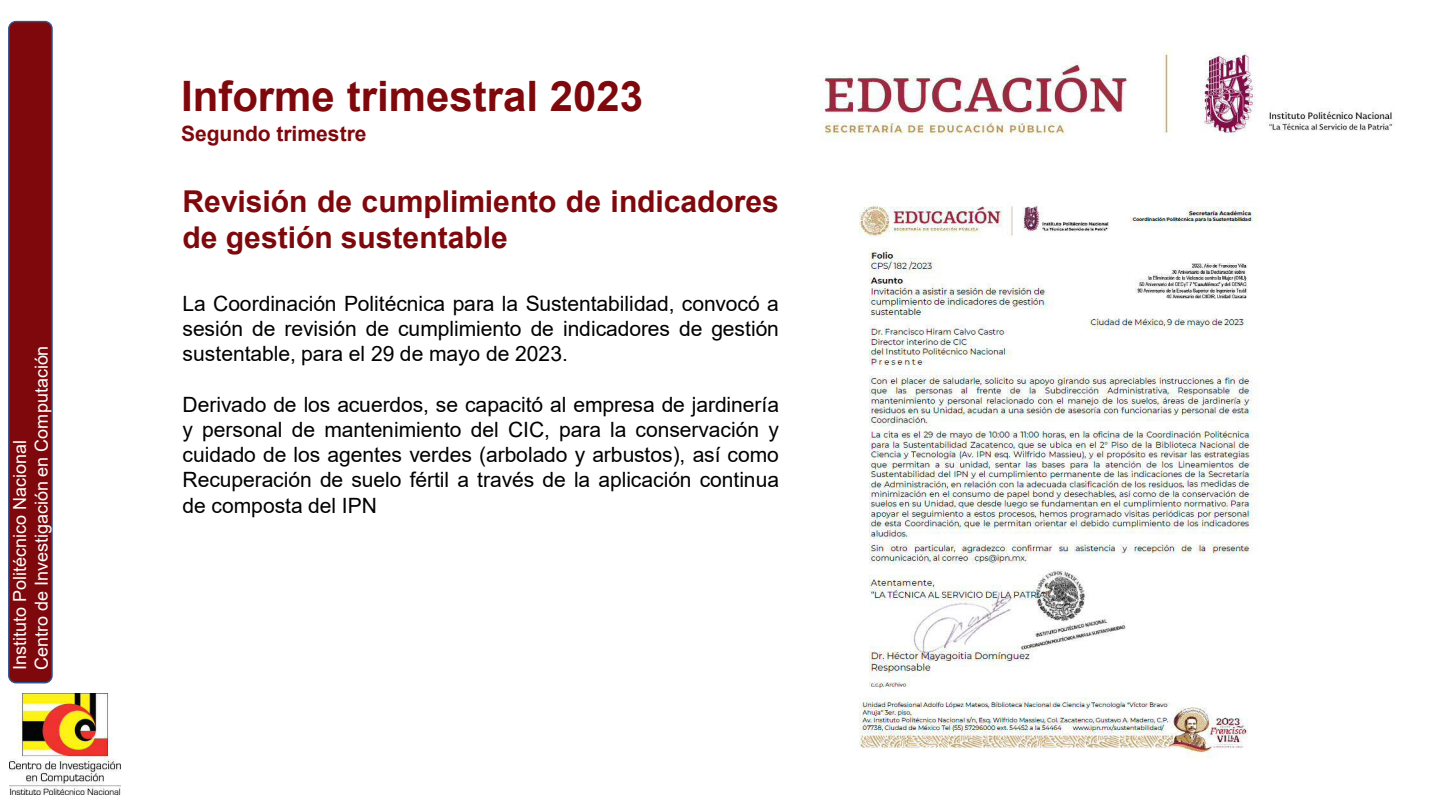
<style>
.page{position:relative;width:1440px;height:810px;background:#fff}
.page>*{position:absolute;margin:0;border:0;box-sizing:border-box;transform-origin:0 0}
.t1{font:700 42px "Arial";color:#7e080b}
.t2{font:700 30.15px "Arial";color:#7e080b}
.t3{font:700 30px "Arial";color:#7e080b}
.t4{font:21px/25.2px "Arial";color:#000;text-align:justify}
.t5{font:700 21px "Arial";color:#7e080b}
.t6{font:18px/21.6px "Arial";color:#fff}
</style>
<div class="page">
<div style="left:9px;top:22px;width:43px;height:661px;background:#7e080b;border-radius:7px"></div>
<div style="left:8px;top:21px;width:45px;height:662px;border:1px solid #31538f;border-radius:7px"></div>
<img style="left:9px;top:694px;width:112px;height:101px">
<img style="left:820px;top:48px;width:573px;height:92px">
<img style="left:859px;top:206px;width:399px;height:552px">
<p class="t6" style="left:9px;top:670px;width:326px;rotate:-90deg">Instituto Politécnico Nacional<br>Centro de Investigación en Computación</p>
<h1 class="t1" style="left:181px;top:73px;width:464px">Informe trimestral 2023</h1>
<p class="t5" style="left:181px;top:122px;width:187px">Segundo trimestre</p>
<h2 class="t2" style="left:183px;top:184px;width:598px">Revisión de cumplimiento de indicadores</h2>
<h3 class="t3" style="left:183px;top:221px;width:327px">de gestión sustentable</h3>
<p class="t4" style="left:183px;top:291px;width:598px">La Coordinación Politécnica para la Sustentabilidad, convocó a sesión de revisión de cumplimiento de indicadores de gestión sustentable, para el 29 de mayo de 2023.</p>
<p class="t4" style="left:183px;top:392px;width:598px">Derivado de los acuerdos, se capacitó al empresa de jardinería y personal de mantenimiento del CIC, para la conservación y cuidado de los agentes verdes (arbolado y arbustos), así como Recuperación de suelo fértil a través de la aplicación continua de composta del IPN</p>
</div>
